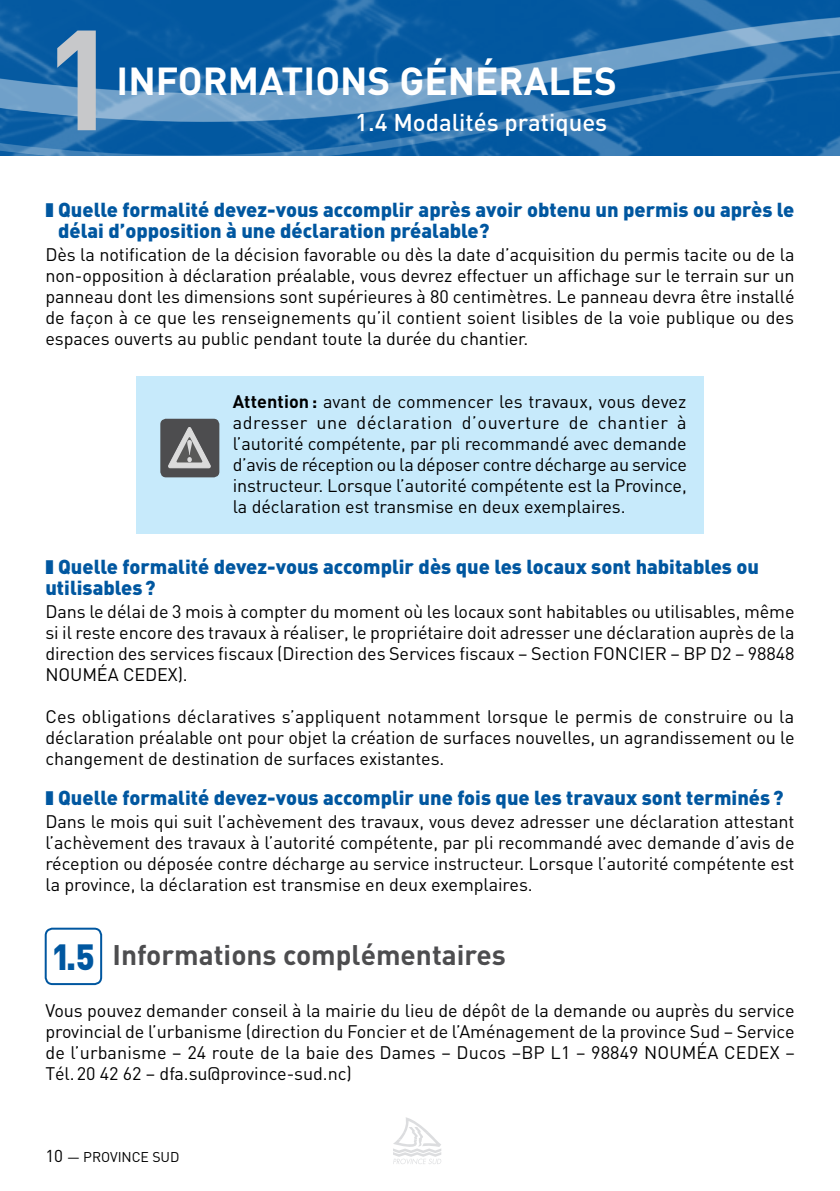
<style>
.page{position:relative;width:840px;height:1191px;background:#fff}
.page>*{position:absolute;margin:0;border:0;box-sizing:border-box;transform-origin:0 0}
.t1{font:700 140px "DIN";color:#c7c8ca}
.t2{font:700 38.6px "DIN";color:#fff}
.t3{font:900 36px "DIN";color:#0057a0;scale:.95 1}
.t4{font:700 28px "DIN";color:#4d4d4f}
.t5{font:500 24px "DIN";color:#fff}
.t6{font:900 20px/21px "DIN";color:#0057a0}
.t7{font:18px/21px "DIN";letter-spacing:-.005em;color:#000;text-align:justify}
.t8{font:14px "DIN";letter-spacing:-.005em;color:#000}
.s1{font-weight:700}
.s2{font-size:17px}
</style>
<div class="page">
<img style="left:0;top:0;width:839px;height:9px">
<svg style="left:0;top:152px;width:839px;height:4px;background:#1967a8"></svg>
<svg style="left:0;top:9px;width:839px;height:143px;background:#1f6bab"></svg>
<svg style="left:393px;top:1117px;width:48px;height:47px"></svg>
<div style="left:136px;top:376px;width:567px;height:158px;background:#c7eafb"></div>
<div style="left:160px;top:419px;width:59px;height:58px;background:#4d4d4f;border-radius:6px"></div>
<svg style="left:168px;top:427px;width:43px;height:41px"></svg>
<div style="left:45px;top:927px;width:57px;height:58px;border:2px solid #0057a0;border-radius:7px"></div>
<h1 class="t1" style="left:43px;top:-12px;width:78px">1</h1>
<h2 class="t2" style="left:116px;top:56px;width:88px">IN FORM</h2>
<h2 class="t2" style="left:259px;top:56px;width:44px">ATION</h2>
<h2 class="t2" style="left:367px;top:56px;width:250px">S GÉN ÉRALES</h2>
<h3 class="t5" style="left:355px;top:107px;width:253px">1.4 Modalités pratiques</h3>
<p class="t6" style="left:58px;top:198px;width:737px;text-indent:-13px">❚ Quelle formalité devez-vous accomplir après avoir obtenu un permis ou après le délai d’opposition à une déclaration préalable?</p>
<p class="t7" style="left:45px;top:244px;width:750px">Dès la notification de la décision favorable ou dès la date d’acquisition du permis tacite ou de la non-opposition à déclaration préalable, vous devrez effectuer un affichage sur le terrain sur un panneau dont les dimensions sont supérieures à 80 centimètres. Le panneau devra être installé de façon à ce que les renseignements qu’il contient soient lisibles de la voie publique ou des espaces ouverts au public pendant toute la durée du chantier.</p>
<p class="t7" style="left:232px;top:391px;width:455px"><span class="s1">Attention:</span> avant de commencer les travaux, vous devez adresser une déclaration d’ouverture de chantier à l’autorité compétente, par pli recommandé avec demande d’avis de réception ou la déposer contre décharge au service instructeur. Lorsque l’autorité compétente est la Province, la déclaration est transmise en deux exemplaires.</p>
<p class="t6" style="left:45px;top:555px;width:714px">❚ Quelle formalité devez-vous accomplir dès que les locaux sont habitables ou utilisables?</p>
<p class="t7" style="left:45px;top:601px;width:750px">Dans le délai de 3 mois à compter du moment où les locaux sont habitables ou utilisables, même si il reste encore des travaux à réaliser, le propriétaire doit adresser une déclaration auprès de la direction des services fiscaux (Direction des Services fiscaux – Section FONCIER – BP D2 – 98848<br>NOUMÉA CEDEX).</p>
<p class="t7" style="left:45px;top:706px;width:750px">Ces obligations déclaratives s’appliquent notamment lorsque le permis de construire ou la déclaration préalable ont pour objet la création de surfaces nouvelles, un agrandissement ou le changement de destination de surfaces existantes.</p>
<p class="t6" style="left:45px;top:786px;width:739px">❚ Quelle formalité devez-vous accomplir une fois que les travaux sont terminés?</p>
<p class="t7" style="left:45px;top:811px;width:750px">Dans le mois qui suit l’achèvement des travaux, vous devez adresser une déclaration attestant l’achèvement des travaux à l’autorité compétente, par pli recommandé avec demande d’avis de réception ou déposée contre décharge au service instructeur. Lorsque l’autorité compétente est la province, la déclaration est transmise en deux exemplaires.</p>
<h3 class="t4" style="left:112px;top:936px;width:394px">I nformations complémentaires</h3>
<p class="t7" style="left:45px;top:1000px;width:750px">Vous pouvez demander conseil à la mairie du lieu de dépôt de la demande ou auprès du service provincial de l’urbanisme (direction du Foncier et de l’Aménagement de la province Sud – Service de l’urbanisme – 24 route de la baie des Dames – Ducos –BP L1 – 98849 NOUMÉA CEDEX – Tél.20 42 62 – dfa.su@province-sud.nc)</p>
<h3 class="t3" style="left:51px;top:932px;width:47px">1.5</h3>
<p class="t8" style="left:45px;top:1148px;width:135px"><span class="s2">10</span> — PROVINCE SUD</p>
</div>
